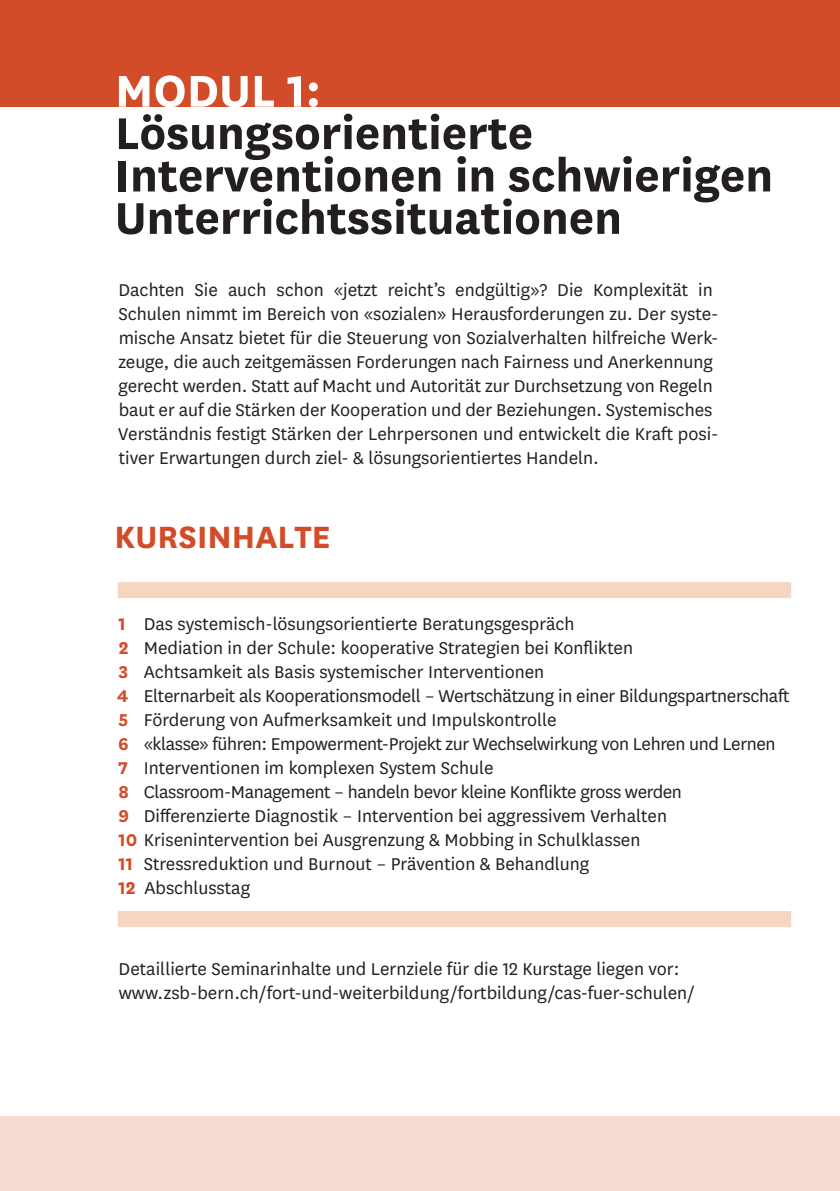
<style>
.page{position:relative;width:840px;height:1191px;background:#fff}
.page>*{position:absolute;margin:0;border:0;box-sizing:border-box;transform-origin:0 0}
.t1{font:700 52px/42.4px "National Uni Fr";color:#231f20}
.t2{font:700 52px "National Uni Fr";color:#fff}
.t3{font:700 36px "National Uni Fr";color:#d34c29}
.t4{font:20px/24px "National Uni Fr";color:#231f20}
.s1{font-weight:700;color:#d34c29}
</style>
<div class="page">
<div style="left:0;top:0;width:839px;height:106px;background:#d34c29"></div>
<div style="left:0;top:1116px;width:839px;height:75px;background:#f6dbd5"></div>
<div style="left:118px;top:582px;width:672px;height:16px;background:#f5d6c3"></div>
<div style="left:118px;top:911px;width:672px;height:16px;background:#f5d6c3"></div>
<h1 class="t2" style="left:115px;top:54px;width:207px">MODUL 1:</h1>
<h1 class="t1" style="left:115px;top:108px;width:659px">Lösungsorientierte<br>Interventionen in schwierigen<br>Unterrichtssituationen</h1>
<p class="t4" style="left:118px;top:277px;width:601px">Dachten Sie auch schon «jetzt reicht’s endgültig»? Die Komplexität in Schulen nimmt im Bereich von «sozialen» Herausforderungen zu. Der syste&shy;mische Ansatz bietet für die Steuerung von Sozialverhalten hilfreiche Werk&shy;zeuge, die auch zeitgemässen Forderungen nach Fairness und Anerkennung gerecht werden. Statt auf Macht und Autorität zur Durchsetzung von Regeln baut er auf die Stärken der Kooperation und der Beziehungen. Systemisches Verständnis festigt Stärken der Lehrpersonen und entwickelt die Kraft posi&shy;tiver Erwartungen durch ziel- &amp; lösungsorientiertes Handeln.</p>
<h2 class="t3" style="left:115px;top:512px;width:217px">KURSINHALTE</h2>
<p class="t4" style="left:117px;top:611px;width:673px"><span class="s1">1</span> Das systemisch-lösungsorientierte Beratungsgespräch<br><span class="s1">2</span> Mediation in der Schule: kooperative Strategien bei Konflikten<br><span class="s1">3</span> Achtsamkeit als Basis systemischer Interventionen<br><span class="s1">4</span> Elternarbeit als Kooperationsmodell – Wertschätzung in einer Bildungspartnerschaft <span class="s1">5</span> Förderung von Aufmerksamkeit und Impulskontrolle<br><span class="s1">6</span> «klasse» führen: Empowerment-Projekt zur Wechselwirkung von Lehren und Lernen<br><span class="s1">7</span> Interventionen im komplexen System Schule<br><span class="s1">8</span> Classroom-Management – handeln bevor kleine Konflikte gross werden<br><span class="s1">9</span> Differenzierte Diagnostik – Intervention bei aggressivem Verhalten<br><span class="s1">10</span> Krisenintervention bei Ausgrenzung &amp; Mobbing in Schulklassen<br><span class="s1">11</span> Stressreduktion und Burnout – Prävention &amp; Behandlung<br><span class="s1">12</span> Abschlusstag</p>
<p class="t4" style="left:118px;top:956px;width:577px">Detaillierte Seminarinhalte und Lernziele für die 12 Kurstage liegen vor: www.zsb-bern.ch/fort-und-weiterbildung/fortbildung/cas-fuer-schulen/</p>
</div>
